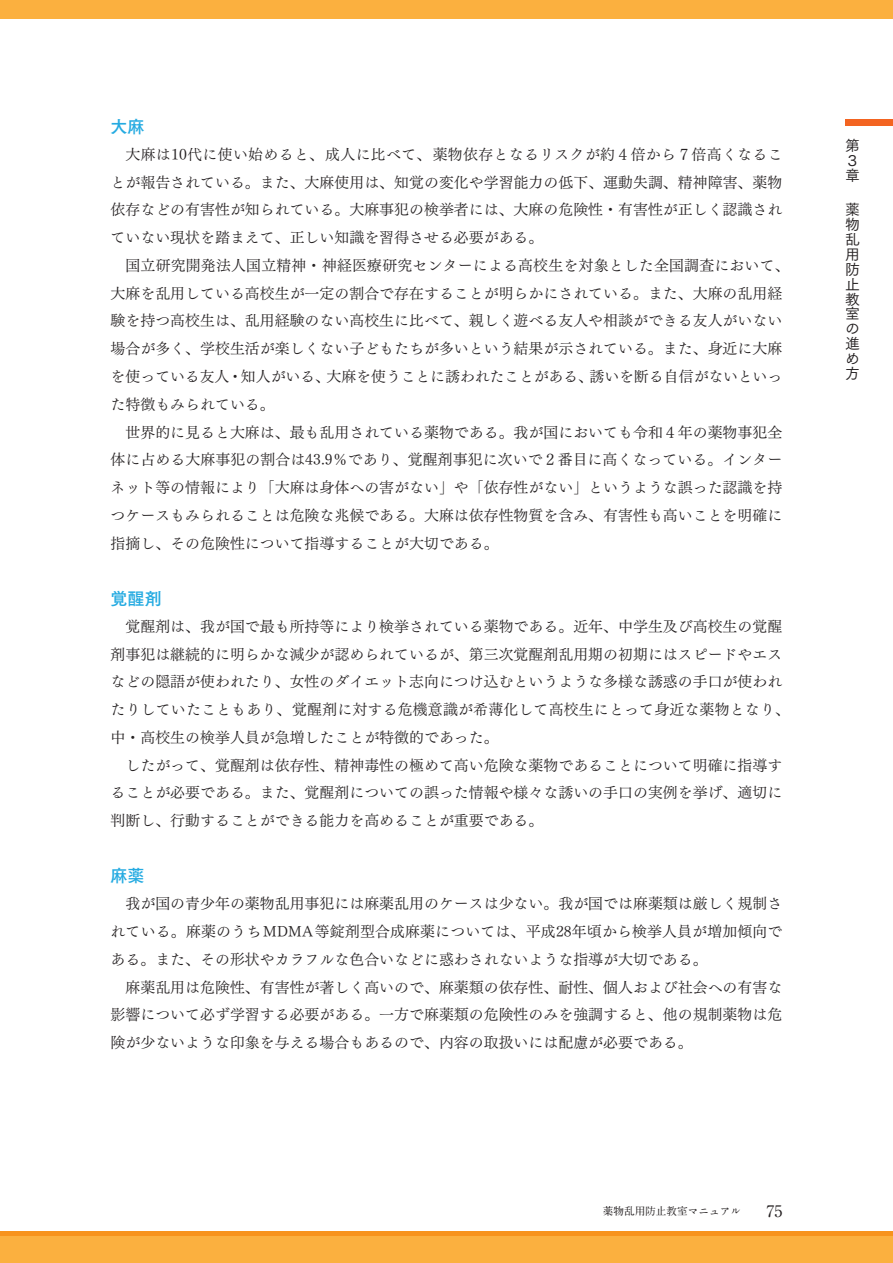
<style>
.page{position:relative;width:893px;height:1263px;background:#fff}
.page>*{position:absolute;margin:0;border:0;box-sizing:border-box;transform-origin:0 0}
.t1{font:16.95px "Tsuku Go Pro B";letter-spacing:.005em;color:#24aae1}
.t2{font:14.85px/27.8px "Tsuku Min Pro R";letter-spacing:.005em;color:#231f20;text-align:justify}
.t3{font:14.85px/14.9px "Tsuku Go Pro M";color:#231f20}
.t4{font:700 10.65px "A1 Mincho Std";color:#231f20}
.s1{font-size:12.75px}
.s2{font-size:15.9px}
</style>
<div class="page">
<div style="left:845px;top:119px;width:48px;height:6px;background:#f36421"></div>
<div style="left:0;top:0;width:893px;height:19px;background:#fbb03f"></div>
<div style="left:0;top:1235px;width:893px;height:28px;background:#fbb03f"></div>
<hr style="left:0;top:1231px;width:893px;height:4px;background:#f7931d">
<p class="t1" style="left:111px;top:112px;width:36px">大麻</p>
<p class="t2" style="left:111px;top:139px;width:673px;text-indent:15px">大麻は10代に使い始めると、成人に比べて、薬物依存となるリスクが約４倍から７倍高くなることが報告されている。また、大麻使用は、知覚の変化や学習能力の低下、運動失調、精神障害、薬物依存などの有害性が知られている。大麻事犯の検挙者には、大麻の危険性・有害性が正しく認識されていない現状を踏まえて、正しい知識を習得させる必要がある。</p>
<p class="t2" style="left:111px;top:250px;width:681px;text-align:left;text-indent:15px">国立研究開発法人国立精神・神経医療研究センターによる高校生を対象とした全国調査において、大麻を乱用している高校生が一定の割合で存在することが明らかにされている。また、大麻の乱用経験を持つ高校生は、乱用経験のない高校生に比べて、親しく遊べる友人や相談ができる友人がいない場合が多く、学校生活が楽しくない子どもたちが多いという結果が示されている。また、身近に大麻を使っている友人・知人がいる、大麻を使うことに誘われたことがある、誘いを断る自信がないといった特徴もみられている。</p>
<p class="t2" style="left:111px;top:416px;width:673px;text-indent:15px">世界的に見ると大麻は、最も乱用されている薬物である。我が国においても令和４年の薬物事犯全体に占める大麻事犯の割合は43.9％であり、覚醒剤事犯に次いで２番目に高くなっている。インターネット等の情報により「大麻は身体への害がない」や「依存性がない」というような誤った認識を持つケースもみられることは危険な兆候である。大麻は依存性物質を含み、有害性も高いことを明確に指摘し、その危険性について指導することが大切である。</p>
<p class="t1" style="left:111px;top:584px;width:53px">覚醒剤</p>
<p class="t2" style="left:111px;top:610px;width:681px;text-align:left;text-indent:15px">覚醒剤は、我が国で最も所持等により検挙されている薬物である。近年、中学生及び高校生の覚醒剤事犯は継続的に明らかな減少が認められているが、第三次覚醒剤乱用期の初期にはスピードやエスなどの隠語が使われたり、女性のダイエット志向につけ込むというような多様な誘惑の手口が使われたりしていたこともあり、覚醒剤に対する危機意識が希薄化して高校生にとって身近な薬物となり、中・高校生の検挙人員が急増したことが特徴的であった。</p>
<p class="t2" style="left:111px;top:749px;width:673px;text-indent:15px">したがって、覚醒剤は依存性、精神毒性の極めて高い危険な薬物であることについて明確に指導することが必要である。また、覚醒剤についての誤った情報や様々な誘いの手口の実例を挙げ、適切に判断し、行動することができる能力を高めることが重要である。</p>
<p class="t1" style="left:111px;top:861px;width:36px">麻薬</p>
<p class="t2" style="left:111px;top:888px;width:673px;text-indent:15px">我が国の青少年の薬物乱用事犯には麻薬乱用のケースは少ない。我が国では麻薬類は厳しく規制されている。麻薬のうちMDMA等錠剤型合成麻薬については、平成28年頃から検挙人員が増加傾向である。また、その形状やカラフルな色合いなどに惑わされないような指導が大切である。</p>
<p class="t2" style="left:111px;top:971px;width:673px;text-indent:15px">麻薬乱用は危険性、有害性が著しく高いので、麻薬類の依存性、耐性、個人および社会への有害な影響について必ず学習する必要がある。一方で麻薬類の危険性のみを強調すると、他の規制薬物は危険が少ないような印象を与える場合もあるので、内容の取扱いには配慮が必要である。</p>
<p class="t4" style="left:603px;top:1203px;width:181px">薬物乱用防止教室マニュアル<span class="s1">　　</span><span class="s2">75</span></p>
<p class="t3" style="left:845px;top:137px;width:15px">第<br>３章</p>
<p class="t3" style="left:845px;top:201px;width:16px;text-align:justify">薬物乱用防止教室の進め方</p>
</div>
